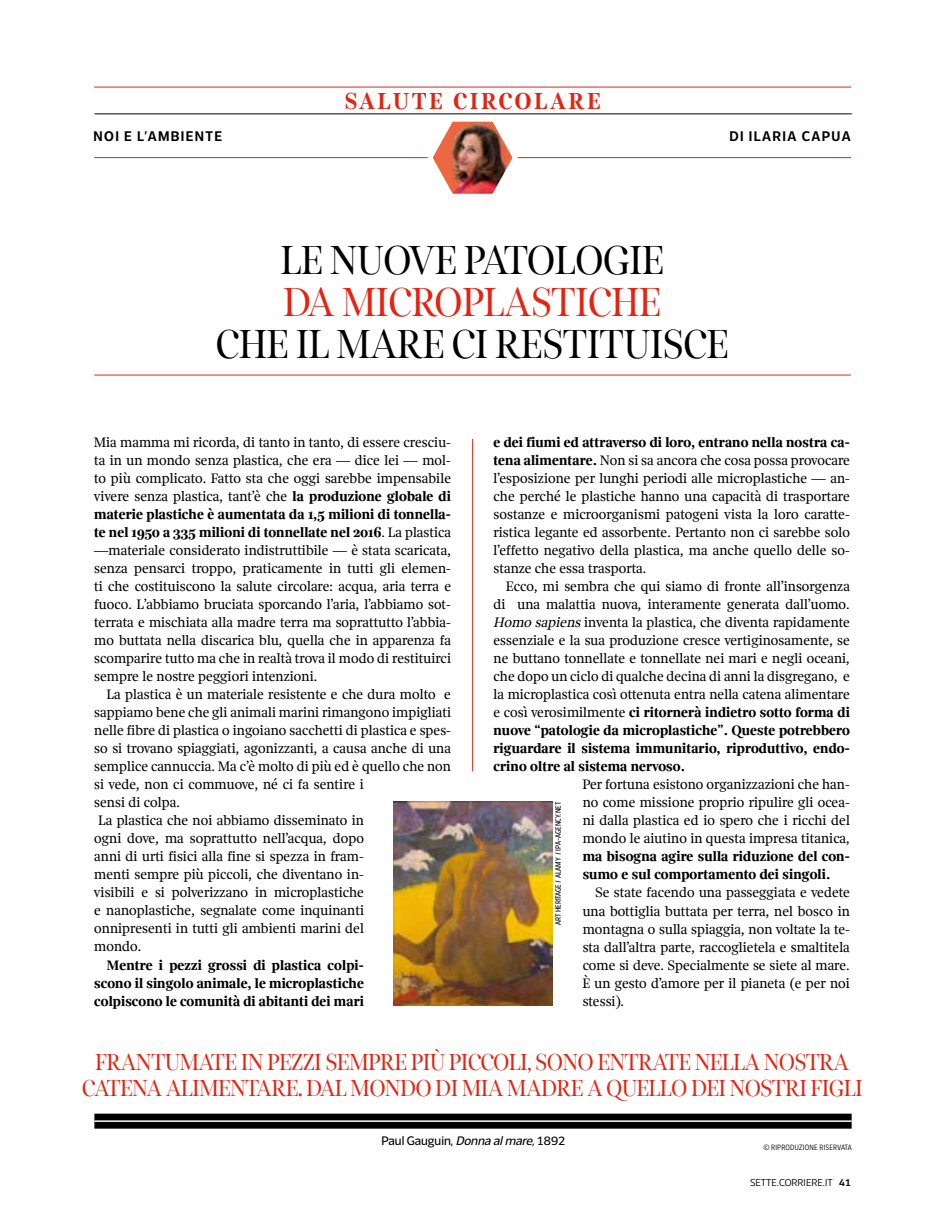
<style>
.page{position:relative;width:936px;height:1221px;background:#fff}
.page>*{position:absolute;margin:0;border:0;box-sizing:border-box;transform-origin:0 0}
.t1{font:300 42px "Solferino Display";letter-spacing:-.02em;color:#000}
.t2{font:300 42px "Solferino Display";letter-spacing:-.02em;color:#e42313}
.t3{font:300 24px/25.5px "Solferino Display";letter-spacing:-.03em;color:#e42313;text-align:center}
.t4{font:800 24px "Solferino Display";letter-spacing:.1em;color:#e42313}
.t5{font:300 14.25px/18px "Solferino Text";letter-spacing:.01em;color:#000;text-align:justify}
.t6{font:700 14.25px/18px "Solferino Text";letter-spacing:.01em;color:#000;text-align:justify}
.t7{font:700 13.5px "Brera";letter-spacing:.1em;color:#000}
.t8{font:12px "Brera";color:#000}
.t9{font:300 9.75px "Brera";letter-spacing:.01em;color:#000}
.t10{font:7.5px "Brera Condensed";color:#000}
.t11{font:300 7.5px "Brera Condensed";letter-spacing:.035em;color:#000}
.s1{font-weight:700}
.s2{font-style:italic}
</style>
<div class="page">
<hr style="left:94px;top:87px;width:757px;height:1px;background:#e42313">
<hr style="left:94px;top:157px;width:757px;height:1px;background:#e42313">
<hr style="left:94px;top:114px;width:757px;height:1px;background:#000">
<img style="left:393px;top:801px;width:160px;height:204px">
<img style="left:425px;top:113px;width:95px;height:81px">
<hr style="left:94px;top:375px;width:756px;height:1px;background:#e42313">
<hr style="left:472px;top:439px;width:1px;height:332px;background:#e42313">
<div style="left:94px;top:1113px;width:757px;height:15px;background:#000"></div>
<hr style="left:94px;top:1120px;width:757px;height:1px;background:#fff">
<p class="t7" style="left:94px;top:128px;width:130px">NOI E L’AMBIENTE</p>
<h2 class="t4" style="left:344px;top:87px;width:258px">SALUTE CIRCOLARE</h2>
<p class="t7" style="left:729px;top:128px;width:123px">DI ILARIA CAPUA</p>
<h1 class="t1" style="left:280px;top:237px;width:385px">LE NUOVE PATOLOGIE</h1>
<h1 class="t2" style="left:283px;top:279px;width:379px">DA MICROPLASTICHE</h1>
<h1 class="t1" style="left:215px;top:321px;width:514px">CHE IL MARE CI RESTITUISCE</h1>
<p class="t5" style="left:94px;top:433px;width:358px">Mia mamma mi ricorda, di tanto in tanto, di essere cresciu&shy;ta in un mondo senza plastica, che era — dice lei — mol&shy;to più complicato. Fatto sta che oggi sarebbe impensabile vivere senza plastica, tant’è che <span class="s1">la produzione globale di materie plastiche è aumentata da 1,5 milioni di tonnella&shy;te nel 1950 a 335 milioni di tonnellate nel 2016</span>. La plastica —materiale considerato indistruttibile — è stata scaricata, senza pensarci troppo, praticamente in tutti gli elemen&shy;ti che costituiscono la salute circolare: acqua, aria terra e fuoco. L’abbiamo bruciata sporcando l’aria, l’abbiamo sot&shy;terrata e mischiata alla madre terra ma soprattutto l’abbia&shy;mo buttata nella discarica blu, quella che in apparenza fa scomparire tutto ma che in realtà trova il modo di restituirci sempre le nostre peggiori intenzioni.</p>
<p class="t5" style="left:94px;top:685px;width:358px;text-align:left;text-indent:13px">La plastica è un materiale resistente e che dura molto e sappiamo bene che gli animali marini rimangono impigliati nelle fibre di plastica o ingoiano sacchetti di plastica e spes&shy;so si trovano spiaggiati, agonizzanti, a causa anche di una semplice cannuccia. Ma c’è molto di più ed è quello che non si vede, non ci commuove, né ci fa sentire i<br>sensi di colpa.<br>La plastica che noi abbiamo disseminato in<br>ogni dove, ma soprattutto nell’acqua, dopo<br>anni di urti fisici alla fine si spezza in fram-<br>menti sempre più piccoli, che diventano in-<br>visibili e si polverizzano in microplastiche<br>e nanoplastiche, segnalate come inquinanti<br>onnipresenti in tutti gli ambienti marini del<br>mondo.</p>
<p class="t6" style="left:94px;top:955px;width:271px;text-indent:13px">Mentre i pezzi grossi di plastica colpi&shy;scono il singolo animale, le microplastiche colpiscono le comunità di abitanti dei mari</p>
<p class="t5" style="left:493px;top:433px;width:358px"><span class="s1">e dei fiumi ed attraverso di loro, entrano nella nostra ca&shy;tena alimentare.</span> Non si sa ancora che cosa possa provocare l’esposizione per lunghi periodi alle microplastiche — an&shy;che perché le plastiche hanno una capacità di trasportare sostanze e microorganismi patogeni vista la loro caratte&shy;ristica legante ed assorbente. Pertanto non ci sarebbe solo l’effetto negativo della plastica, ma anche quello delle so&shy;stanze che essa trasporta.</p>
<p class="t5" style="left:493px;top:577px;width:358px;text-indent:13px">Ecco, mi sembra che qui siamo di fronte all’insorgenza di una malattia nuova, interamente generata dall’uomo.<br><span class="s2">Homo sapiens</span>inventa la plastica, che diventa rapidamente essenziale e la sua produzione cresce vertiginosamente, se ne buttano tonnellate e tonnellate nei mari e negli oceani, che dopo un ciclo di qualche decina di anni la disgregano, e la microplastica così ottenuta entra nella catena alimentare e così verosimilmente <span class="s1">ci ritornerà indietro sotto forma di nuove “patologie da microplastiche”. Queste potrebbero riguardare il sistema immunitario, riproduttivo, endo&shy;crino oltre al sistema nervoso.</span></p>
<p class="t5" style="left:582px;top:775px;width:268px">Per fortuna esistono organizzazioni che han&shy;no come missione proprio ripulire gli ocea&shy;ni dalla plastica ed io spero che i ricchi del mondo le aiutino in questa impresa titanica,</p>
<p class="t6" style="left:582px;top:847px;width:268px">ma bisogna agire sulla riduzione del con&shy;sumo e sul comportamento dei singoli.</p>
<p class="t5" style="left:582px;top:883px;width:269px;text-indent:13px">Se state facendo una passeggiata e vedete una bottiglia buttata per terra, nel bosco in montagna o sulla spiaggia, non voltate la te&shy;sta dall’altra parte, raccoglietela e smaltitela come si deve. Specialmente se siete al mare.<br>È un gesto d’amore per il pianeta (e per noi stessi).</p>
<p class="t10" style="left:553px;top:925px;width:125px;rotate:-90deg">ART HERITAGE / ALAMY / IPA-AGENCY.NET</p>
<h2 class="t3" style="left:82px;top:1049px;width:782px">FRANTUMATE IN PEZZI SEMPRE PIÙ PICCOLI, SONO ENTRATE NELLA NOSTRA<br>CATENA ALIMENTARE. DAL MONDO DI MIA MADRE A QUELLO DEI NOSTRI FIGLI</h2>
<p class="t8" style="left:381px;top:1133px;width:185px">Paul Gauguin, <span class="s2">Donna almare</span>, 1892</p>
<p class="t11" style="left:763px;top:1142px;width:90px">© RIPRODUZIONE RISERVATA</p>
<p class="t9" style="left:750px;top:1176px;width:102px">SETTE.CORRIERE.IT <span class="s1">41</span></p>
</div>
